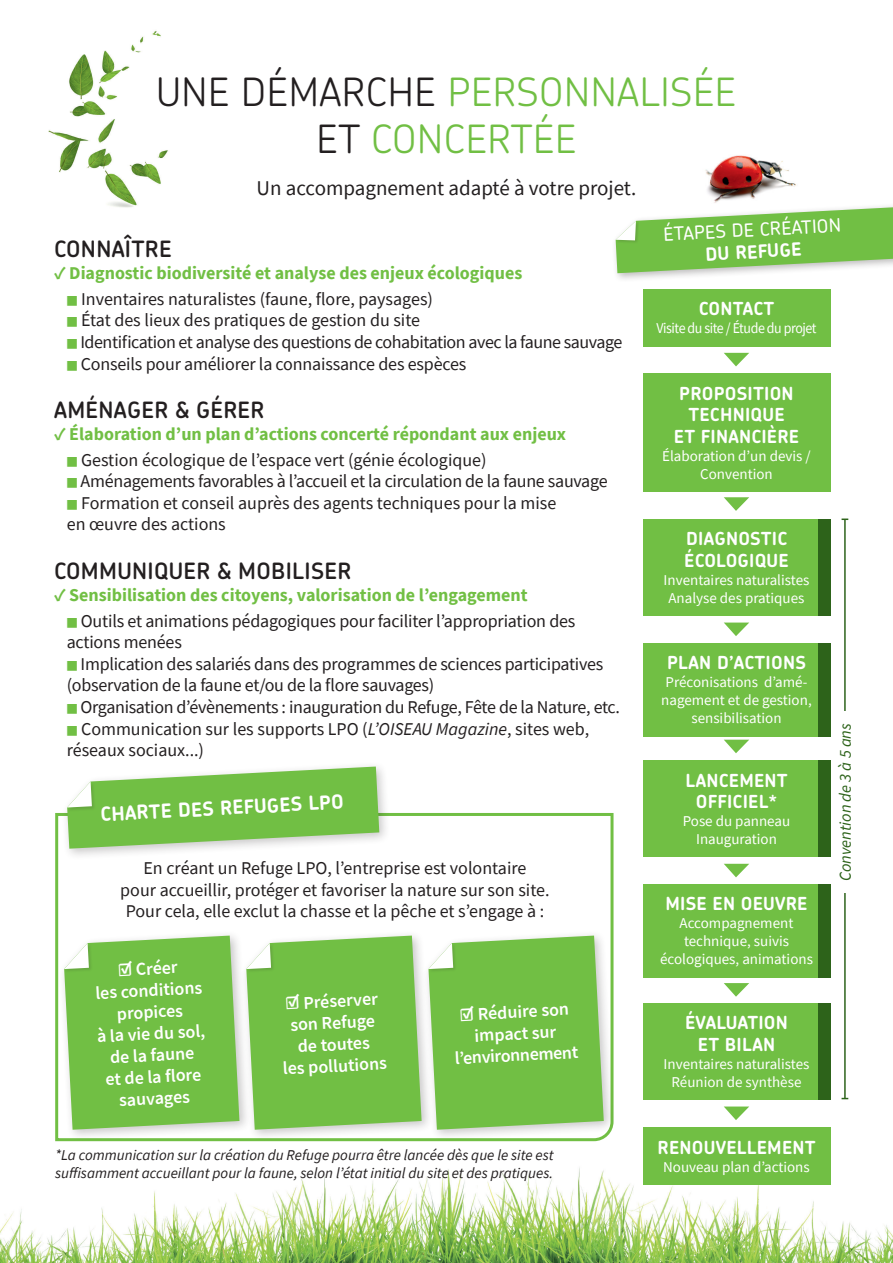
<style>
.page{position:relative;width:893px;height:1263px;background:#fff}
.page>*{position:absolute;margin:0;border:0;box-sizing:border-box;transform-origin:0 0}
.t1{font:300 39px/46.8px "Chevin Pro";letter-spacing:.015em;color:#71bf44;text-align:center}
.t2{font:600 22.5px "Chevin Pro";letter-spacing:.015em;color:#231f20}
.t3{font:21px "Source Sans Pro";color:#231f20}
.t4{font:700 19.5px "Chevin Pro";color:#fff}
.t5{font:500 18.3px "Chevin Pro";color:#fff}
.t6{font:700 18.3px "Chevin Pro";color:#fff}
.t7{font:18px/21.6px "Source Sans Pro";letter-spacing:-.01em;color:#231f20}
.t8{font:700 18px "Source Sans Pro";color:#71bf44}
.t9{font:600 18px/21.6px "Source Sans Pro";color:#fff;text-align:center}
.t10{font:700 18px/21.6px "Chevin Pro";letter-spacing:.015em;color:#fff;text-align:center}
.t11{font:italic 16.5px "Source Sans Pro";color:#2d631a}
.t12{font:15px/18px "Source Sans Pro";color:#fff;text-align:center}
.t13{font:italic 15px/18px "Source Sans Pro";color:#231f20}
.t14{font:15px "Source Sans Pro";letter-spacing:-.03em;color:#fff;scale:.93 1}
.s1{color:#231f20}
.s2{font-size:12px;color:#71bf44}
.s3{font-style:italic}
.s4{font-weight:700}
</style>
<div class="page">
<img style="left:0;top:1099px;width:893px;height:164px">
<img style="left:705px;top:155px;width:91px;height:47px">
<img style="left:48px;top:31px;width:120px;height:177px">
<div style="left:611px;top:202px;width:282px;height:80px;background:#231f20;opacity:.3"></div>
<div style="left:615px;top:220px;width:24px;height:24px;background:#231f20;opacity:.15"></div>
<svg style="left:616px;top:207px;width:277px;height:66px"></svg>
<div style="left:643px;top:289px;width:187px;height:57px;background:#71bf44"></div>
<div style="left:643px;top:373px;width:187px;height:118px;background:#71bf44"></div>
<div style="left:643px;top:519px;width:187px;height:96px;background:#71bf44"></div>
<div style="left:643px;top:643px;width:187px;height:93px;background:#71bf44"></div>
<div style="left:643px;top:760px;width:187px;height:97px;background:#71bf44"></div>
<div style="left:643px;top:884px;width:187px;height:93px;background:#71bf44"></div>
<div style="left:643px;top:1003px;width:187px;height:96px;background:#71bf44"></div>
<div style="left:643px;top:1127px;width:187px;height:57px;background:#71bf44"></div>
<svg style="left:724px;top:353px;width:25px;height:13px"></svg>
<svg style="left:724px;top:497px;width:25px;height:14px"></svg>
<svg style="left:724px;top:622px;width:25px;height:14px"></svg>
<svg style="left:724px;top:740px;width:25px;height:13px"></svg>
<svg style="left:724px;top:864px;width:25px;height:13px"></svg>
<svg style="left:724px;top:983px;width:25px;height:14px"></svg>
<svg style="left:724px;top:1106px;width:25px;height:14px"></svg>
<div style="left:818px;top:519px;width:12px;height:96px;background:#2d631a"></div>
<div style="left:818px;top:643px;width:12px;height:93px;background:#2d631a"></div>
<div style="left:818px;top:760px;width:12px;height:97px;background:#2d631a"></div>
<div style="left:818px;top:884px;width:12px;height:93px;background:#2d631a"></div>
<div style="left:818px;top:1003px;width:12px;height:96px;background:#2d631a"></div>
<hr style="left:844px;top:519px;width:2px;height:579px;background:#2d631a">
<svg style="left:841px;top:518px;width:7px;height:2px"></svg>
<div style="left:838px;top:711px;width:20px;height:182px;background:#fff"></div>
<svg style="left:54px;top:813px;width:561px;height:330px"></svg>
<div style="left:59px;top:930px;width:192px;height:211px;background:#231f20;opacity:.25"></div>
<svg style="left:64px;top:935px;width:175px;height:195px;background:#7ec456"></svg>
<div style="left:62px;top:760px;width:329px;height:100px;background:#231f20;opacity:.25"></div>
<svg style="left:67px;top:766px;width:312px;height:83px"></svg>
<div style="left:241px;top:930px;width:192px;height:211px;background:#231f20;opacity:.25"></div>
<svg style="left:246px;top:935px;width:176px;height:195px;background:#7fc458"></svg>
<div style="left:423px;top:930px;width:193px;height:211px;background:#231f20;opacity:.25"></div>
<svg style="left:428px;top:935px;width:176px;height:195px;background:#80c458"></svg>
<h1 class="t1" style="left:157px;top:67px;width:581px"><span class="s1">UNE DÉMARCHE</span> PERSONNALISÉE<br><span class="s1">ET</span> CONCERTÉE</h1>
<p class="t3" style="left:257px;top:174px;width:381px">Un accompagnement adapté à votre projet.</p>
<p class="t2" style="left:54px;top:234px;width:119px">CONNAÎTRE</p>
<p class="t8" style="left:54px;top:261px;width:470px">✓ Diagnostic biodiversité et analyse des enjeux écologiques</p>
<p class="t7" style="left:67px;top:288px;width:368px"><span class="s2">■</span> Inventaires naturalistes (faune, flore, paysages)</p>
<p class="t7" style="left:67px;top:309px;width:355px"><span class="s2">■</span> État des lieux des pratiques de gestion du site</p>
<p class="t7" style="left:67px;top:331px;width:557px"><span class="s2">■</span> Identification et analyse des questions de cohabitation avec la faune sauvage</p>
<p class="t7" style="left:67px;top:353px;width:401px"><span class="s2">■</span> Conseils pour améliorer la connaissance des espèces</p>
<p class="t2" style="left:54px;top:395px;width:212px">AMÉNAGER &amp; GÉRER</p>
<p class="t8" style="left:54px;top:422px;width:514px">✓ Élaboration d’un plan d’actions concerté répondant aux enjeux</p>
<p class="t7" style="left:67px;top:449px;width:421px"><span class="s2">■</span> Gestion écologique de l’espace vert (génie écologique)</p>
<p class="t7" style="left:67px;top:470px;width:542px"><span class="s2">■</span> Aménagements favorables à l’accueil et la circulation de la faune sauvage</p>
<p class="t7" style="left:67px;top:492px;width:491px"><span class="s2">■</span> Formation et conseil auprès des agents techniques pour la mise en œuvre des actions</p>
<p class="t2" style="left:54px;top:556px;width:299px">COMMUNIQUER &amp; MOBILISER</p>
<p class="t8" style="left:54px;top:582px;width:475px">✓ Sensibilisation des citoyens, valorisation de l’engagement</p>
<p class="t7" style="left:67px;top:610px;width:510px"><span class="s2">■</span> Outils et animations pédagogiques pour faciliter l’appropriation des actions menées</p>
<p class="t7" style="left:67px;top:653px;width:538px"><span class="s2">■</span> Implication des salariés dans des programmes de sciences participatives (observation de la faune et/ou de la flore sauvages)</p>
<p class="t7" style="left:67px;top:696px;width:555px"><span class="s2">■</span> Organisation d’évènements : inauguration du Refuge, Fête de la Nature, etc.</p>
<p class="t7" style="left:67px;top:718px;width:524px"><span class="s2">■</span> Communication sur les supports LPO (<span class="s3">L’OISEAU Magazine</span>, sites web, réseaux sociaux...)</p>
<p class="t5" style="left:663px;top:222px;width:179px;rotate:-3deg">ÉTAPES DE CRÉATION</p>
<p class="t6" style="left:705px;top:242px;width:98px;rotate:-3deg">DU REFUGE</p>
<p class="t10" style="left:699px;top:298px;width:77px">CONTACT</p>
<p class="t14" style="left:656px;top:319px;width:174px">Visite du site / Étude du projet</p>
<p class="t10" style="left:674px;top:382px;width:127px">PROPOSITION<br>TECHNIQUE<br>ET FINANCIÈRE</p>
<p class="t12" style="left:662px;top:447px;width:150px">Élaboration d’un devis /<br>Convention</p>
<p class="t10" style="left:684px;top:528px;width:106px;text-align:left">DIAGNOSTIC<br>ÉCOLOGIQUE</p>
<p class="t12" style="left:664px;top:571px;width:147px">Inventaires naturalistes<br>Analyse des pratiques</p>
<p class="t10" style="left:667px;top:652px;width:140px">PLAN D’ACTIONS</p>
<p class="t12" style="left:661px;top:673px;width:152px">Préconisations d’amé&shy;nagement et de gestion, sensibilisation</p>
<p class="t11" style="left:835px;top:881px;width:160px;rotate:-90deg">Convention de 3 à 5 ans</p>
<p class="t10" style="left:685px;top:769px;width:104px">LANCEMENT<br>OFFICIEL*</p>
<p class="t12" style="left:683px;top:812px;width:109px">Pose du panneau<br>Inauguration</p>
<p class="t4" style="left:100px;top:801px;width:245px;rotate:-3deg">CHARTE DES REFUGES LPO</p>
<p class="t7" style="left:120px;top:857px;width:431px;text-align:center">En créant un Refuge LPO, l’entreprise est volontaire<br>pour accueillir, protéger et favoriser la nature sur son site.<br>Pour cela, elle exclut la chasse et la pêche et s’engage à :</p>
<p class="t9" style="left:93px;top:960px;width:110px;rotate:-3deg"><span class="s4">☑</span> Créer<br>les conditions propices<br>à la vie du sol, de la faune<br>et de la fl ore sauvages</p>
<p class="t10" style="left:665px;top:893px;width:143px">MISE EN OEUVRE</p>
<p class="t12" style="left:660px;top:914px;width:154px">Accompagnement technique, suivis écologiques, animations</p>
<p class="t9" style="left:279px;top:993px;width:106px;rotate:-3deg"><span class="s4">☑</span> Préserver son Refuge de toutes<br>les pollutions</p>
<p class="t9" style="left:452px;top:1004px;width:125px;rotate:-3deg"><span class="s4">☑</span> Réduire son impact sur l’environnement</p>
<p class="t10" style="left:685px;top:1011px;width:104px">ÉVALUATION<br>ET BILAN</p>
<p class="t12" style="left:664px;top:1054px;width:147px">Inventaires naturalistes<br>Réunion de synthèse</p>
<p class="t13" style="left:55px;top:1145px;width:500px">*La communication sur la création du Refuge pourra être lancée dès que le site est suffisamment accueillant pour la faune, selon l’état initial du site et des pratiques.</p>
<p class="t10" style="left:658px;top:1136px;width:160px">RENOUVELLEMENT</p>
<p class="t12" style="left:663px;top:1157px;width:148px">Nouveau plan d’actions</p>
</div>
